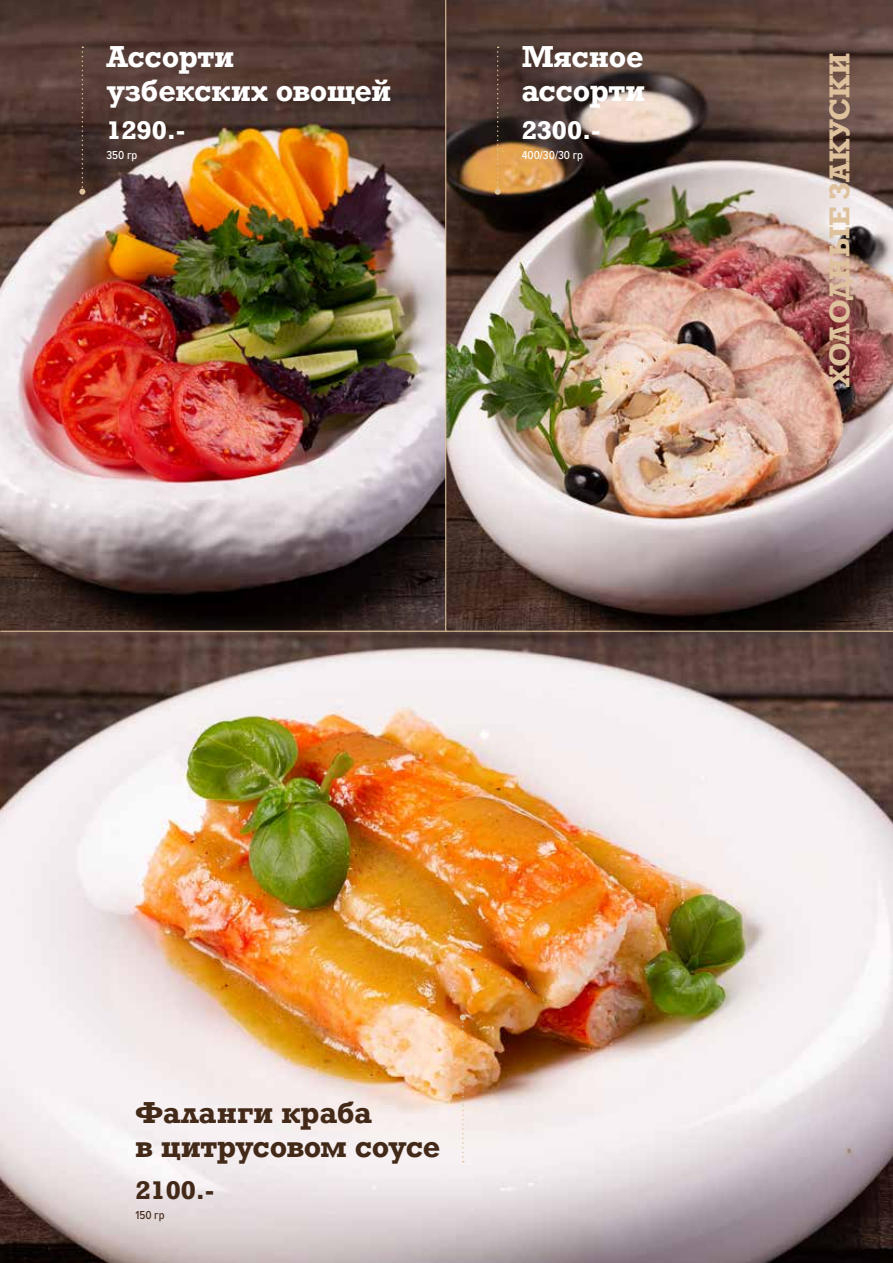
<style>
.page{position:relative;width:893px;height:1263px;background:#fff}
.page>*{position:absolute;margin:0;border:0;box-sizing:border-box;transform-origin:0 0}
.t1{font:700 28.5px/34.2px "Rockwell";letter-spacing:-.005em;color:#fff}
.t2{font:700 28.5px/34.2px "Rockwell";color:#432918}
.t3{font:700 27px "Rockwell";letter-spacing:-.005em;color:#dec29d}
.t4{font:700 24px "Rockwell";color:#fff}
.t5{font:700 24px "Rockwell";color:#432918}
.t6{font:500 12px "Proxima Nova Cond";color:#fff}
.t7{font:500 12px "Proxima Nova Cond";color:#432918}
</style>
<div class="page">
<img style="left:0;top:0;width:445px;height:631px">
<img style="left:0;top:632px;width:893px;height:631px">
<img style="left:446px;top:0;width:447px;height:631px">
<svg style="left:79px;top:47px;width:6px;height:148px"></svg>
<svg style="left:495px;top:47px;width:6px;height:148px"></svg>
<svg style="left:460px;top:1014px;width:6px;height:148px"></svg>
<hr style="left:0;top:631px;width:893px;height:1px;background:#dec29d">
<hr style="left:445px;top:0;width:1px;height:632px;background:#dec29d">
<p class="t1" style="left:106px;top:39px;width:287px">Ассорти узбекских овощей</p>
<p class="t1" style="left:522px;top:39px;width:125px">Мясное ассорти</p>
<p class="t4" style="left:106px;top:115px;width:80px">1290.-</p>
<p class="t4" style="left:522px;top:115px;width:80px">2300.-</p>
<p class="t6" style="left:106px;top:146px;width:32px">350 гр</p>
<p class="t6" style="left:522px;top:146px;width:63px">400/30/30 гр</p>
<p class="t3" style="left:822px;top:387px;width:335px;rotate:-90deg">ХОЛОДНЫЕ ЗАКУСКИ</p>
<p class="t2" style="left:135px;top:1095px;width:306px">Фаланги краба<br>в цитрусовом соусе</p>
<p class="t5" style="left:135px;top:1174px;width:80px">2100.-</p>
<p class="t7" style="left:135px;top:1206px;width:31px">150 гр</p>
</div>
